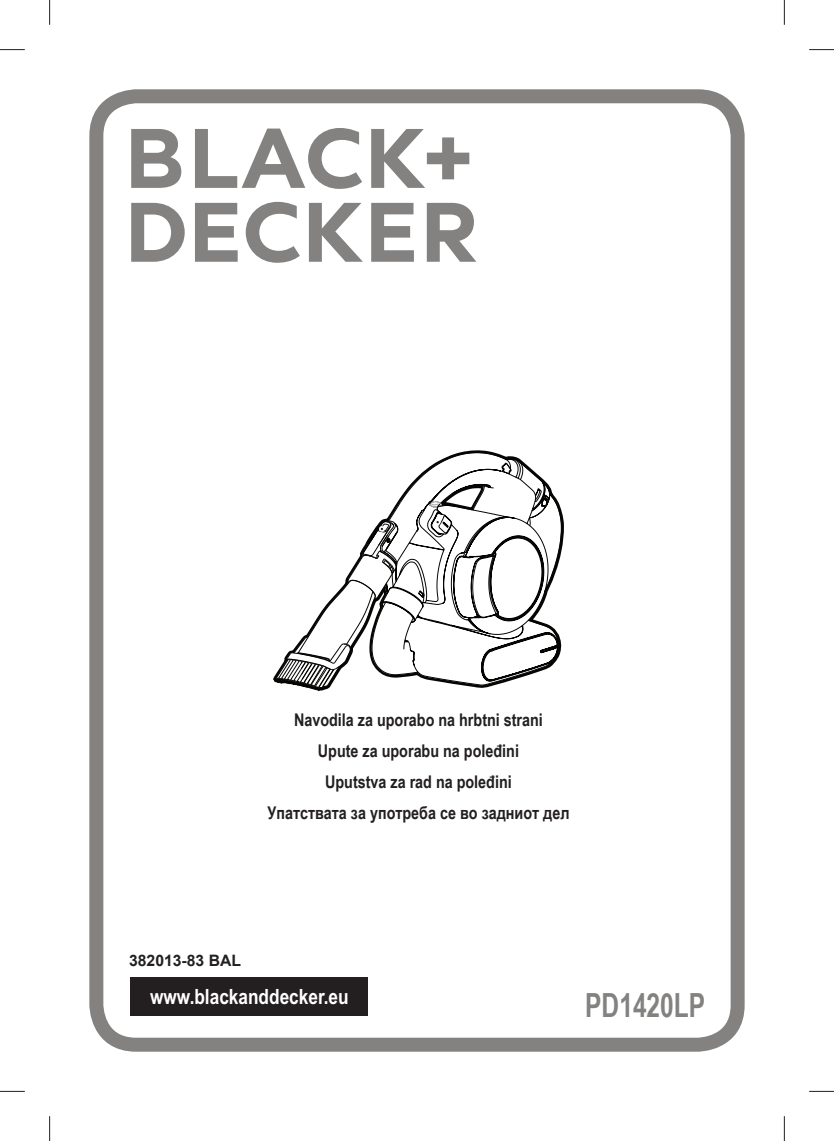
<style>
.page{position:relative;width:834px;height:1141px;background:#fff}
.page>*{position:absolute;margin:0;border:0;box-sizing:border-box;transform-origin:0 0}
.t1{font:700 33.25px "Arial Narrow";color:#838281;scale:.9 1}
.t2{font:700 21px "Arial Narrow";color:#fff}
.t3{font:700 17.5px/31px "Arial Narrow";color:#231f20;text-align:center}
.t4{font:700 15.75px "Arial";color:#231f20}
</style>
<div class="page">
<svg style="left:131px;top:128px;width:345px;height:135px"></svg>
<div style="left:89px;top:89px;width:655px;height:963px;border:14px solid #838281;border-radius:40px"></div>
<div style="left:130px;top:978px;width:238px;height:38px;background:#231f20"></div>
<svg style="left:541px;top:477px;width:20px;height:194px"></svg>
<svg style="left:273px;top:452px;width:268px;height:239px"></svg>
<svg style="left:0;top:49px;width:25px;height:1px"></svg>
<svg style="left:809px;top:49px;width:24px;height:1px"></svg>
<svg style="left:0;top:1091px;width:25px;height:1px"></svg>
<svg style="left:809px;top:1091px;width:24px;height:1px"></svg>
<svg style="left:49px;top:0;width:1px;height:25px"></svg>
<svg style="left:49px;top:1116px;width:1px;height:25px"></svg>
<svg style="left:783px;top:0;width:1px;height:25px"></svg>
<svg style="left:783px;top:1116px;width:1px;height:25px"></svg>
<p class="t3" style="left:267px;top:704px;width:303px">Navodila za uporabo na hrbtni strani<br>Upute za uporabu na poleđini<br>Uputstva za rad na poleđini<br>Упатствата за употреба се во задниот дел</p>
<p class="t4" style="left:129px;top:951px;width:114px">382013-83 BAL</p>
<p class="t2" style="left:150px;top:985px;width:200px">www.blackanddecker.eu</p>
<h1 class="t1" style="left:585px;top:986px;width:135px">PD1420LP</h1>
</div>
